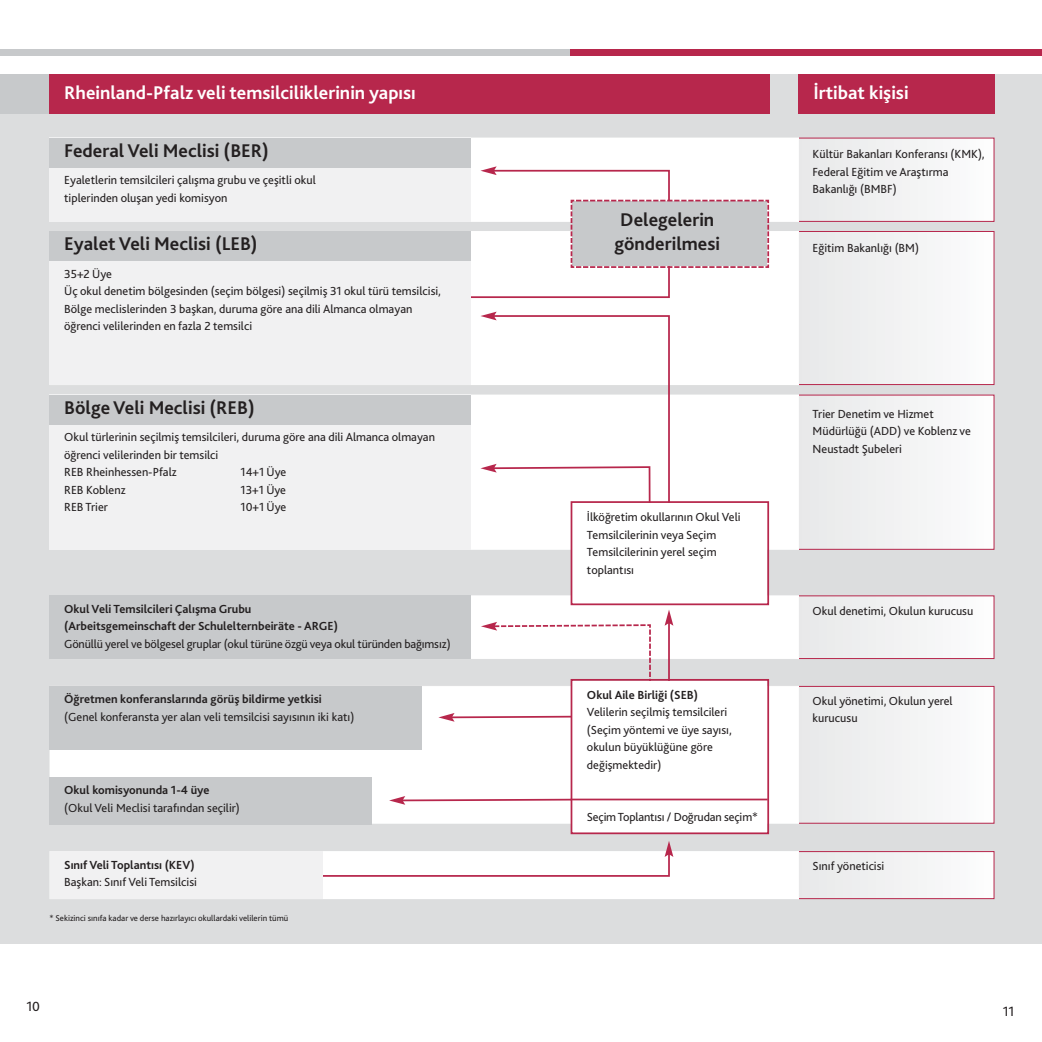
<style>
.page{position:relative;width:1042px;height:1042px;background:#fff}
.page>*{position:absolute;margin:0;border:0;box-sizing:border-box;transform-origin:0 0}
.t1{font:700 19.25px/24.5px "Bliss 2";color:#231f20;text-align:center}
.t2{font:700 19.25px "Bliss 2";color:#fff}
.t3{font:14px "Bliss 2";color:#231f20}
.t4{font:12.25px/17.5px "Bliss 2";color:#231f20}
.t5{font:700 12.25px/17.5px "Bliss 2";color:#231f20}
.t6{font:8.75px "Bliss 2";color:#231f20}
</style>
<div class="page">
<div style="left:0;top:74px;width:1042px;height:870px;background:#dcddde"></div>
<div style="left:787px;top:596px;width:206px;height:62px;background:#f2f2f3"></div>
<div style="left:786px;top:595px;width:208px;height:64px;border:1px solid #b7274c"></div>
<div style="left:787px;top:687px;width:206px;height:136px;background:#f2f2f3"></div>
<div style="left:786px;top:686px;width:208px;height:137px;border:1px solid #b7274c"></div>
<div style="left:787px;top:852px;width:206px;height:46px;background:#f2f2f3"></div>
<div style="left:786px;top:851px;width:208px;height:48px;border:1px solid #b7274c"></div>
<div style="left:787px;top:138px;width:206px;height:83px;background:#f2f2f3"></div>
<div style="left:786px;top:138px;width:208px;height:84px;border:1px solid #b7274c"></div>
<div style="left:787px;top:232px;width:206px;height:152px;background:#f2f2f3"></div>
<div style="left:786px;top:231px;width:208px;height:154px;border:1px solid #b7274c"></div>
<div style="left:787px;top:395px;width:206px;height:154px;background:#f2f2f3"></div>
<div style="left:786px;top:395px;width:208px;height:155px;border:1px solid #b7274c"></div>
<div style="left:50px;top:852px;width:748px;height:46px;background:#fff"></div>
<div style="left:50px;top:851px;width:749px;height:48px;border:1px solid #fff"></div>
<div style="left:50px;top:596px;width:748px;height:62px;background:#fff"></div>
<div style="left:50px;top:687px;width:748px;height:136px;background:#fff"></div>
<div style="left:50px;top:138px;width:748px;height:83px;background:#fff"></div>
<div style="left:50px;top:232px;width:748px;height:152px;background:#fff"></div>
<div style="left:50px;top:395px;width:748px;height:154px;background:#fff"></div>
<svg style="left:322px;top:841px;width:351px;height:36px"></svg>
<svg style="left:389px;top:796px;width:181px;height:9px"></svg>
<svg style="left:438px;top:312px;width:235px;height:410px"></svg>
<div style="left:0;top:50px;width:570px;height:6px;background:#c7c9cb"></div>
<div style="left:570px;top:50px;width:472px;height:6px;background:#b7274c"></div>
<div style="left:0;top:74px;width:50px;height:40px;background:#c7c9cb"></div>
<div style="left:50px;top:74px;width:720px;height:40px;background:#b7274c"></div>
<div style="left:799px;top:74px;width:196px;height:40px;background:#b7274c"></div>
<div style="left:50px;top:595px;width:421px;height:64px;background:#c7c9cb"></div>
<div style="left:50px;top:686px;width:372px;height:63px;background:#c7c9cb"></div>
<div style="left:50px;top:776px;width:322px;height:48px;background:#c7c9cb"></div>
<div style="left:50px;top:851px;width:272px;height:48px;background:#f1f1f2"></div>
<svg style="left:471px;top:166px;width:299px;height:132px"></svg>
<div style="left:572px;top:503px;width:195px;height:100px;background:#fff"></div>
<div style="left:570px;top:501px;width:199px;height:104px;border:2px solid #b7274c"></div>
<div style="left:572px;top:681px;width:195px;height:151px;background:#fff"></div>
<div style="left:570px;top:679px;width:199px;height:155px;border:2px solid #b7274c"></div>
<hr style="left:570px;top:798px;width:198px;height:2px;background:#b7274c">
<div style="left:50px;top:138px;width:421px;height:84px;background:#f1f1f2"></div>
<div style="left:50px;top:231px;width:421px;height:154px;background:#f1f1f2"></div>
<div style="left:50px;top:395px;width:421px;height:155px;background:#f1f1f2"></div>
<div style="left:50px;top:138px;width:421px;height:29px;background:#c7c9cb"></div>
<div style="left:50px;top:231px;width:421px;height:30px;background:#c7c9cb"></div>
<div style="left:50px;top:395px;width:421px;height:29px;background:#c7c9cb"></div>
<h1 class="t2" style="left:64px;top:85px;width:353px">Rheinland-Pfalz veli temsilciliklerinin yapısı</h1>
<h1 class="t2" style="left:813px;top:85px;width:97px">İrtibat kişisi</h1>
<h1 class="t1" style="left:64px;top:140px;width:206px">Federal Veli Meclisi (BER)</h1>
<p class="t4" style="left:64px;top:173px;width:253px">Eyaletlerin temsilcileri çalışma grubu ve çeşitli okul tiplerinden oluşan yedi komisyon</p>
<h1 class="t1" style="left:64px;top:233px;width:195px">Eyalet Veli Meclisi (LEB)</h1>
<p class="t4" style="left:64px;top:266px;width:378px">35+2 Üye<br>Üç okul denetim bölgesinden (seçim bölgesi) seçilmiş 31 okul türü temsilcisi, Bölge meclislerinden 3 başkan, duruma göre ana dili Almanca olmayan öğrenci velilerinden en fazla 2 temsilci</p>
<h1 class="t1" style="left:64px;top:397px;width:192px">Bölge Veli Meclisi (REB)</h1>
<p class="t4" style="left:64px;top:430px;width:372px">Okul türlerinin seçilmiş temsilcileri, duruma göre ana dili Almanca olmayan öğrenci velilerinden bir temsilci<br>REB Rheinhessen-Pfalz</p>
<p class="t4" style="left:240px;top:465px;width:47px">14+1 Üye</p>
<p class="t4" style="left:64px;top:482px;width:63px">REB Koblenz</p>
<p class="t4" style="left:240px;top:482px;width:47px">13+1 Üye</p>
<p class="t4" style="left:64px;top:500px;width:45px">REB Trier</p>
<p class="t4" style="left:240px;top:500px;width:47px">10+1 Üye</p>
<p class="t5" style="left:64px;top:601px;width:275px">Okul Veli Temsilcileri Çalışma Grubu (Arbeitsgemeinschaft der Schulelternbeiräte - ARGE)</p>
<p class="t4" style="left:64px;top:636px;width:388px">Gönüllü yerel ve bölgesel gruplar (okul türüne özgü veya okul türünden bağımsız)</p>
<p class="t5" style="left:64px;top:692px;width:259px">Öğretmen konferanslarında görüş bildirme yetkisi</p>
<p class="t4" style="left:64px;top:709px;width:292px">(Genel konferansta yer alan veli temsilcisi sayısının iki katı)</p>
<p class="t5" style="left:64px;top:782px;width:147px">Okul komisyonunda 1-4 üye</p>
<p class="t4" style="left:64px;top:800px;width:177px">(Okul Veli Meclisi tarafından seçilir)</p>
<p class="t5" style="left:64px;top:857px;width:132px">Sınıf Veli Toplantısı (KEV)</p>
<p class="t4" style="left:64px;top:874px;width:134px">Başkan: Sınıf Veli Temsilcisi</p>
<p class="t6" style="left:50px;top:915px;width:240px">* Sekizinci sınıfa kadar ve derse hazırlayıcı okullardaki velilerin tümü</p>
<h1 class="t1" style="left:614px;top:209px;width:107px">Delegelerin gönderilmesi</h1>
<p class="t4" style="left:812px;top:146px;width:174px">Kültür Bakanları Konferansı (KMK),<br>Federal Eğitim ve Araştırma<br>Bakanlığı (BMBF)</p>
<p class="t4" style="left:812px;top:241px;width:108px">Eğitim Bakanlığı (BM)</p>
<p class="t4" style="left:587px;top:509px;width:155px">İlköğretim okullarının Okul Veli<br>Temsilcilerinin veya Seçim<br>Temsilcilerinin yerel seçim toplantısı</p>
<p class="t5" style="left:587px;top:687px;width:113px">Okul Aile Birliği (SEB)</p>
<p class="t4" style="left:587px;top:705px;width:146px">Velilerin seçilmiş temsilcileri (Seçim yöntemi ve üye sayısı, okulun büyüklüğüne göre değişmektedir)</p>
<p class="t4" style="left:587px;top:810px;width:173px">Seçim Toplantısı / Doğrudan seçim*</p>
<p class="t4" style="left:812px;top:406px;width:160px">Trier Denetim ve Hizmet<br>Müdürlüğü (ADD) ve Koblenz ve<br>Neustadt Şubeleri</p>
<p class="t4" style="left:812px;top:603px;width:162px">Okul denetimi, Okulun kurucusu</p>
<p class="t4" style="left:812px;top:693px;width:142px">Okul yönetimi, Okulun yerel kurucusu</p>
<p class="t4" style="left:812px;top:858px;width:73px">Sınıf yöneticisi</p>
<p class="t3" style="left:26px;top:1001px;width:15px">10</p>
<p class="t3" style="left:1002px;top:1006px;width:13px">11</p>
</div>
